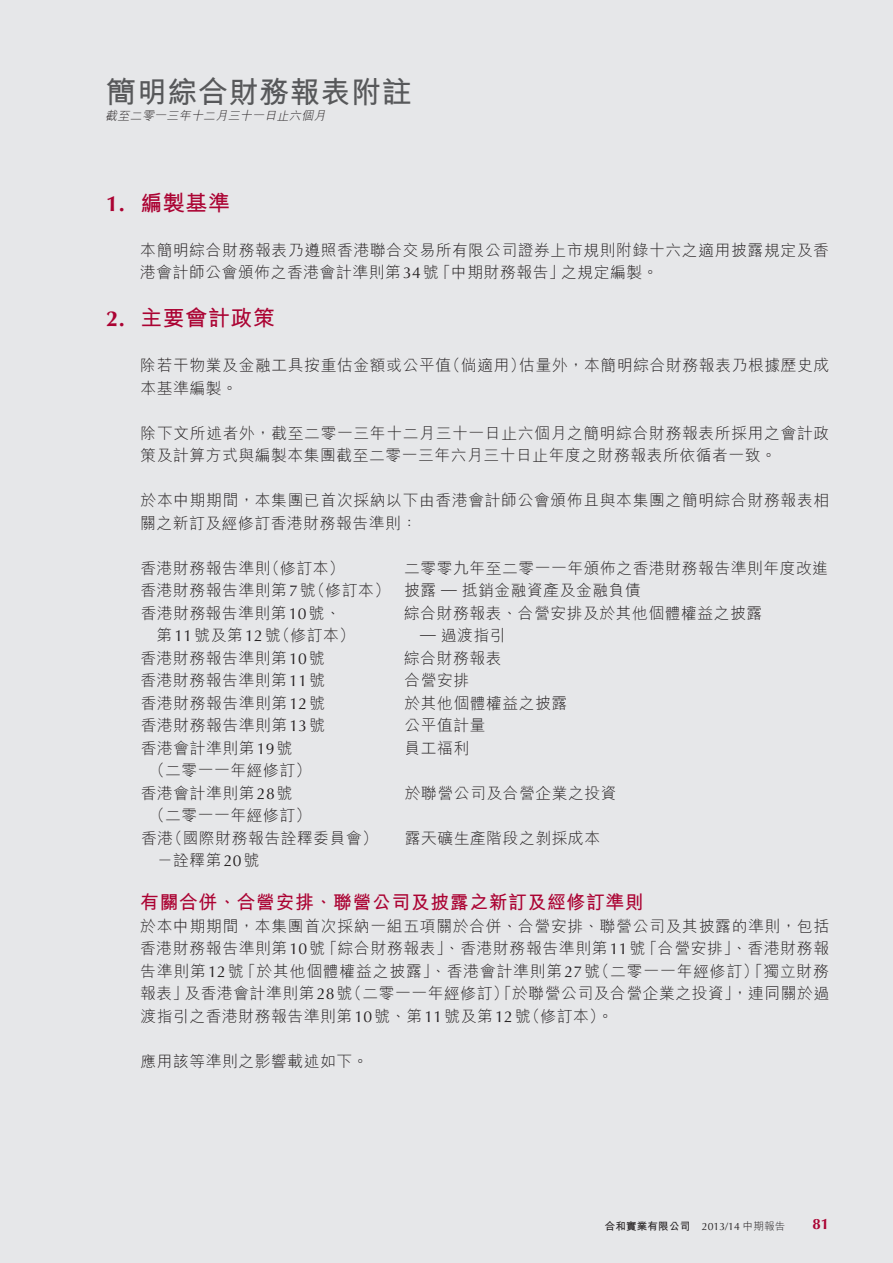
<style>
.page{position:relative;width:893px;height:1263px;background:#e6e7e9}
.page>*{position:absolute;margin:0;border:0;box-sizing:border-box;transform-origin:0 0}
.t1{font:700 30px "M Hei HK";letter-spacing:.02em;color:#57585a}
.t2{font:700 21.75px "M Hei HK";letter-spacing:.035em;color:#ab0333}
.t3{font:700 18.75px "M Hei HK";letter-spacing:.035em;color:#ab0333}
.t4{font:300 15.75px/22.5px "M Hei HK";letter-spacing:.035em;color:#231f20}
.t5{font:700 15px "Optima LT Std";color:#ab0333}
.t6{font:italic 300 12px "M Hei HK";color:#231f20}
.t7{font:700 10.5px "M Hei HK";letter-spacing:.02em;color:#231f20}
.s1{font-family:"Optima LT Std"}
.s2{font-family:"Optima LT Std";font-weight:400}
.s3{font-weight:300}
</style>
<div class="page">
<h1 class="t1" style="left:106px;top:71px;width:307px">簡明綜合財務報表附註</h1>
<p class="t6" style="left:105px;top:109px;width:224px">截至二零一三年十二月三十一日止六個月</p>
<h2 class="t2" style="left:106px;top:187px;width:125px"><span class="s1">1.</span> 編製基準</h2>
<p class="t4" style="left:140px;top:239px;width:690px">本簡明綜合財務報表乃遵照香港聯合交易所有限公司證券上市規則附錄十六之適用披露規定及香港會計師公會頒佈之香港會計準則第<span class="s2">34</span>號「中期財務報告」之規定編製。</p>
<h2 class="t2" style="left:106px;top:302px;width:170px"><span class="s1">2.</span> 主要會計政策</h2>
<p class="t4" style="left:140px;top:354px;width:691px">除若干物業及金融工具按重估金額或公平值（倘適用）估量外，本簡明綜合財務報表乃根據歷史成本基準編製。</p>
<p class="t4" style="left:140px;top:422px;width:690px">除下文所述者外，截至二零一三年十二月三十一日止六個月之簡明綜合財務報表所採用之會計政策及計算方式與編製本集團截至二零一三年六月三十日止年度之財務報表所依循者一致。</p>
<p class="t4" style="left:140px;top:489px;width:690px">於本中期期間，本集團已首次採納以下由香港會計師公會頒佈且與本集團之簡明綜合財務報表相關之新訂及經修訂香港財務報告準則：</p>
<p class="t4" style="left:140px;top:557px;width:206px">香港財務報告準則（修訂本）</p>
<p class="t4" style="left:404px;top:557px;width:426px">二零零九年至二零一一年頒佈之香港財務報告準則年度改進</p>
<p class="t4" style="left:141px;top:579px;width:502px">香港財務報告準則第<span class="s2">7</span>號（修訂本） 披露 <span class="s2">—</span> 抵銷金融資產及金融負債</p>
<p class="t4" style="left:141px;top:602px;width:202px">香港財務報告準則第<span class="s2">10</span>號、</p>
<p class="t4" style="left:156px;top:624px;width:200px">第<span class="s2">11</span>號及第<span class="s2">12</span>號（修訂本）</p>
<p class="t4" style="left:404px;top:602px;width:360px">綜合財務報表、合營安排及於其他個體權益之披露</p>
<p class="t4" style="left:420px;top:624px;width:87px"><span class="s2">—</span> 過渡指引</p>
<p class="t4" style="left:141px;top:647px;width:186px">香港財務報告準則第<span class="s2">10</span>號</p>
<p class="t4" style="left:404px;top:647px;width:99px">綜合財務報表</p>
<p class="t4" style="left:141px;top:669px;width:186px">香港財務報告準則第<span class="s2">11</span>號</p>
<p class="t4" style="left:404px;top:669px;width:66px">合營安排</p>
<p class="t4" style="left:141px;top:692px;width:186px">香港財務報告準則第<span class="s2">12</span>號</p>
<p class="t4" style="left:404px;top:692px;width:164px">於其他個體權益之披露</p>
<p class="t4" style="left:141px;top:714px;width:186px">香港財務報告準則第<span class="s2">13</span>號</p>
<p class="t4" style="left:404px;top:714px;width:83px">公平值計量</p>
<p class="t4" style="left:149px;top:737px;width:164px;text-indent:-8px">香港會計準則第<span class="s2">19</span>號（二零一一年經修訂）</p>
<p class="t4" style="left:405px;top:737px;width:66px">員工福利</p>
<p class="t4" style="left:149px;top:782px;width:164px;text-indent:-8px">香港會計準則第<span class="s2">28</span>號（二零一一年經修訂）</p>
<p class="t4" style="left:405px;top:782px;width:213px">於聯營公司及合營企業之投資</p>
<p class="t4" style="left:157px;top:827px;width:222px;text-indent:-16px">香港（國際財務報告詮釋委員會）－詮釋第<span class="s2">20</span>號</p>
<p class="t4" style="left:405px;top:827px;width:197px">露天礦生產階段之剝採成本</p>
<p class="t3" style="left:140px;top:889px;width:505px">有關合併、合營安排、聯營公司及披露之新訂及經修訂準則</p>
<p class="t4" style="left:140px;top:915px;width:691px;text-align:justify">於本中期期間，本集團首次採納一組五項關於合併、合營安排、聯營公司及其披露的準則，包括香港財務報告準則第<span class="s2">10</span>號「綜合財務報表」、香港財務報告準則第<span class="s2">11</span>號「合營安排」、香港財務報告準則第<span class="s2">12</span>號「於其他個體權益之披露」、香港會計準則第<span class="s2">27</span>號（二零一一年經修訂）「獨立財務報表」及香港會計準則第<span class="s2">28</span>號（二零一一年經修訂）「於聯營公司及合營企業之投資」，連同關於過渡指引之香港財務報告準則第<span class="s2">10</span>號、第<span class="s2">11</span>號及第<span class="s2">12</span>號（修訂本）。</p>
<p class="t4" style="left:141px;top:1050px;width:229px">應用該等準則之影響載述如下。</p>
<p class="t7" style="left:605px;top:1218px;width:182px">合和實業有限公司 <span class="s2">2013/14</span> <span class="s3">中期報告</span></p>
<p class="t5" style="left:812px;top:1215px;width:18px">81</p>
</div>
